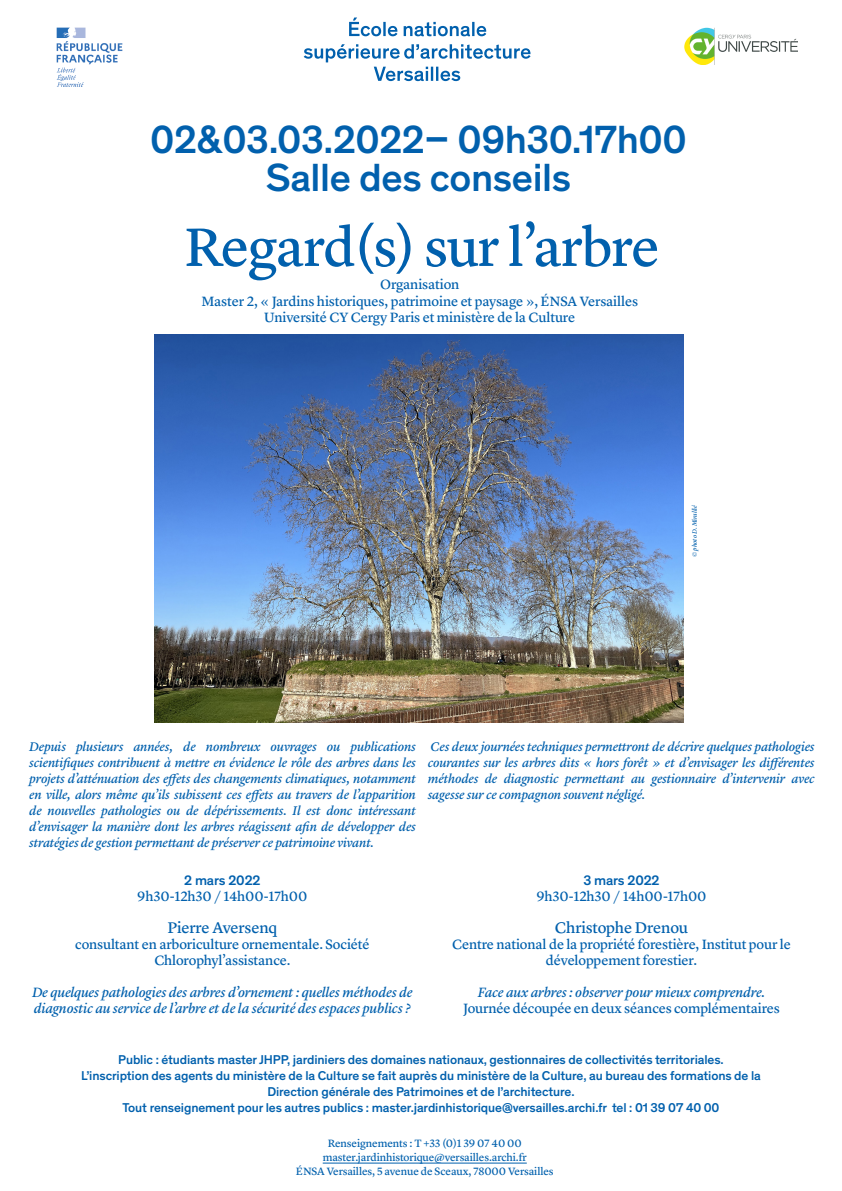
<style>
.page{position:relative;width:842px;height:1191px;background:#fff}
.page>*{position:absolute;margin:0;border:0;box-sizing:border-box;transform-origin:0 0}
.H1_Lyon{font:56px "Lyon Text Regular No.2";letter-spacing:-.025em;color:#0160ad}
.h3_Theinhardt{font:500 40px "Theinhardt";letter-spacing:-.01em;color:#0160ad}
.T_-_Chapeau_Theinhar{font:16px "Lyon Text Regular No.2";letter-spacing:-.01em;color:#0160ad}
.T_-_Chapeau_Theinhar-2{font:14px/16px "Lyon Text Regular No.2";letter-spacing:-.01em;color:#0160ad;text-align:center}
.T_-_Chapeau_Theinhar-3{font:italic 14px/16px "Lyon Text Regular No.2";letter-spacing:-.015em;color:#0160ad}
.T_-_Chapeau_Theinhar-4{font:italic 13px/16px "Lyon Text Regular No.2";letter-spacing:-.015em;color:#0160ad;text-align:justify}
.T_-_Chapeau_Theinhar-5{font:500 13px/16px "Theinhardt";letter-spacing:-.01em;color:#0160ad;text-align:center}
.T_-_Chapeau_Lyon{font:11px/14px "Lyon Text Regular No.2";letter-spacing:-.01em;color:#0160ad;text-align:center}
.T_-_Courant_Theinhar{font:italic 6.5px "Lyon Text Regular No.2";letter-spacing:-.015em;color:#0160ad}
.s1{font-family:"Theinhardt";font-weight:500}
</style>
<div class="page">
<img style="left:154px;top:335px;width:529px;height:387px">
<img style="left:56px;top:27px;width:67px;height:60px">
<svg style="left:304px;top:44px;width:226px;height:37px"></svg>
<svg style="left:349px;top:18px;width:137px;height:18px"></svg>
<img style="left:684px;top:28px;width:114px;height:36px">
<hr style="left:323px;top:1162px;width:204px;height:1px;background:#0160ad">
<p class="h3_Theinhardt" style="left:150px;top:110px;width:538px">02&amp;03.03.2022– 09h30.17h00</p>
<p class="h3_Theinhardt" style="left:266px;top:148px;width:307px">Salle des conseils</p>
<p class="H1_Lyon" style="left:184px;top:204px;width:477px">Regard(s) sur l’arbre</p>
<p class="T_-_Chapeau_Theinhar-2" style="left:201px;top:275px;width:438px;line-height:16.7px">Organisation<br>Master 2, « Jardins historiques, patrimoine et paysage », ÉNSA Versailles<br>Université CY Cergy Paris et ministère de la Culture</p>
<p class="T_-_Courant_Theinhar" style="left:690px;top:557px;width:53px;rotate:-90deg">© photo D. Mirallié</p>
<p class="T_-_Chapeau_Theinhar-4" style="left:29px;top:737px;width:388px">Depuis plusieurs années, de nombreux ouvrages ou publications scientifiques contribuent à mettre en évidence le rôle des arbres dans les projets d’atténuation des effets des changements climatiques, notamment en ville, alors même qu’ils subissent ces effets au travers de l’apparition de nouvelles pathologies ou de dépérissements. Il est donc intéressant d’envisager la manière dont les arbres réagissent afin de développer des stratégies de gestion permettant de préserver ce patrimoine vivant.</p>
<p class="T_-_Chapeau_Theinhar-4" style="left:428px;top:737px;width:388px">Ces deux journées techniques permettront de décrire quelques pathologies courantes sur les arbres dits « hors forêt » et d’envisager les différentes méthodes de diagnostic permettant au gestionnaire d’intervenir avec sagesse sur ce compagnon souvent négligé.</p>
<p class="T_-_Chapeau_Theinhar-2" style="left:137px;top:871px;width:172px"><span class="s1">2 mars 2022<br></span>9h30-12h30 / 14h00-17h00</p>
<p class="T_-_Chapeau_Theinhar" style="left:167px;top:915px;width:111px">Pierre Aversenq</p>
<p class="T_-_Chapeau_Theinhar-2" style="left:75px;top:935px;width:296px">consultant en arboriculture ornementale. Société<br>Chlorophyl’assistance.</p>
<p class="T_-_Chapeau_Theinhar-3" style="left:32px;top:983px;width:382px">De quelques pathologies des arbres d’ornement : quelles méthodes de diagnostic au service de l’arbre et de la sécurité des espaces publics ?</p>
<p class="T_-_Chapeau_Theinhar-2" style="left:536px;top:871px;width:172px"><span class="s1">3 mars 2022<br></span>9h30-12h30 / 14h00-17h00</p>
<p class="T_-_Chapeau_Theinhar" style="left:555px;top:915px;width:135px">Christophe Drenou</p>
<p class="T_-_Chapeau_Theinhar-2" style="left:452px;top:935px;width:340px">Centre national de la propriété forestière, Institut pour le développement forestier.</p>
<p class="T_-_Chapeau_Theinhar-3" style="left:478px;top:983px;width:289px">Face aux arbres : observer pour mieux comprendre.</p>
<p class="T_-_Chapeau_Theinhar-2" style="left:463px;top:999px;width:318px">Journée découpée en deux séances complémentaires</p>
<p class="T_-_Chapeau_Theinhar-5" style="left:118px;top:1050px;width:607px">Public : étudiants master JHPP, jardiniers des domaines nationaux, gestionnaires de collectivités territoriales.</p>
<p class="T_-_Chapeau_Theinhar-5" style="left:81px;top:1066px;width:681px">L’inscription des agents du ministère de la Culture se fait auprès du ministère de la Culture, au bureau des formations de la<br>Direction générale des Patrimoines et de l’architecture.<br>Tout renseignement pour les autres publics : master.jardinhistorique@versailles.archi.fr tel : 01 39 07 40 00</p>
<p class="T_-_Chapeau_Lyon" style="left:296px;top:1135px;width:259px">Renseignements : T +33 (0)1 39 07 40 00 master.jardinhistorique@versailles.archi.fr<br>ÉNSA Versailles, 5 avenue de Sceaux, 78000 Versailles</p>
</div>
